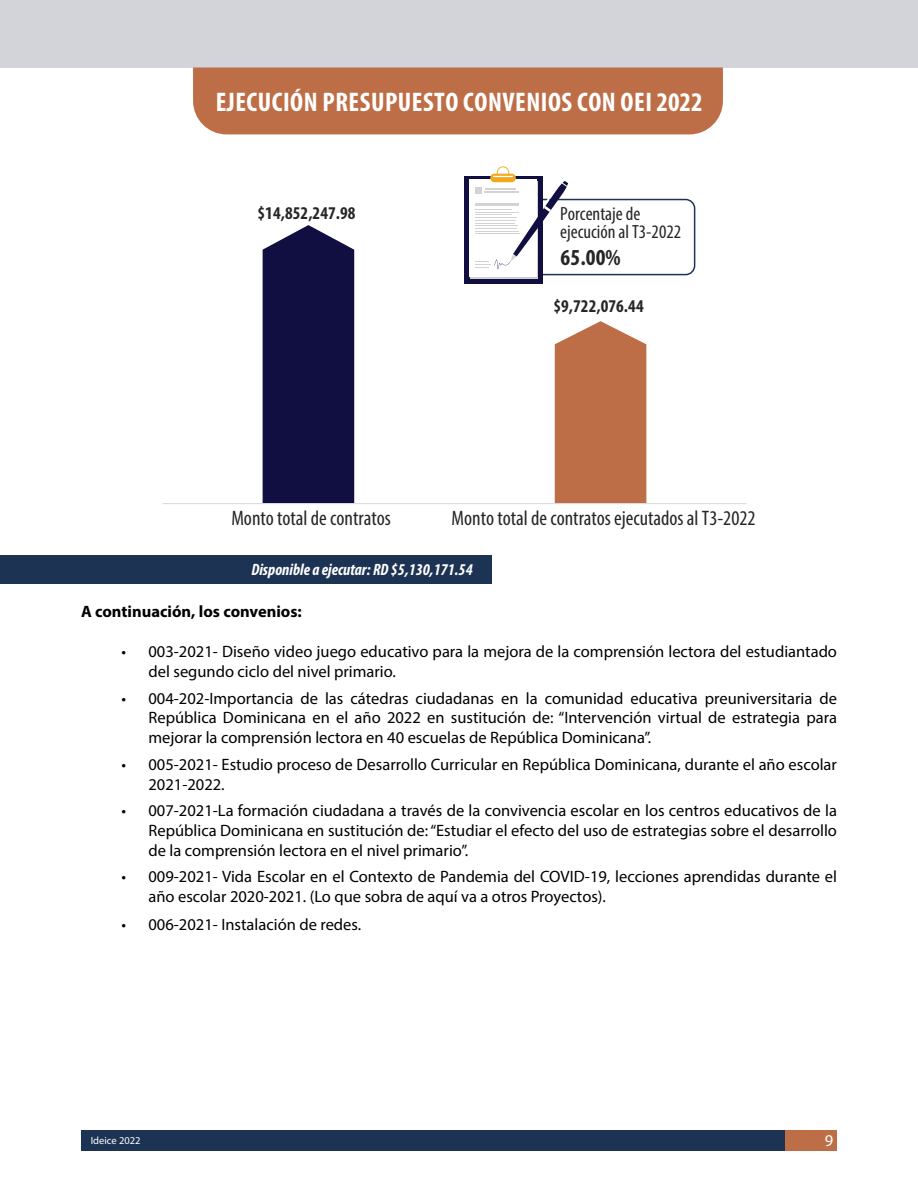
<style>
.page{position:relative;width:918px;height:1188px;background:#fff}
.page>*{position:absolute;margin:0;border:0;box-sizing:border-box;transform-origin:0 0}
.t1{font:700 condensed 27px "Myriad Pro";letter-spacing:.02em;color:#fff}
.t2{font:700 condensed 22.95px "Myriad Pro";color:#252627}
.t3{font:condensed 21px "Myriad Pro";color:#252627}
.t4{font:condensed 19.2px/18.6px "Myriad Pro";color:#252627}
.t5{font:700 condensed 18px "Myriad Pro";letter-spacing:.005em;color:#252627}
.t6{font:16.5px/19.8px "Myriad Pro";color:#000}
.t7{font:italic 700 condensed 16.5px "Myriad Pro";color:#fff}
.t8{font:700 16.5px "Myriad Pro";color:#000}
.t9{font:16.5px "Myriad Pro";color:#fff}
.t10{font:10.5px "Myriad Pro";color:#fff}
</style>
<div class="page">
<div style="left:81px;top:1131px;width:731px;height:20px;background:#1d3354"></div>
<div style="left:786px;top:1131px;width:51px;height:20px;background:#be6e46"></div>
<div style="left:0;top:0;width:918px;height:68px;background:#d3d4d9"></div>
<div style="left:193px;top:68px;width:530px;height:66px;background:#be6e46"></div>
<div style="left:0;top:555px;width:491px;height:29px;background:#1d3354"></div>
<div style="left:555px;top:321px;width:91px;height:182px;background:#be6e46"></div>
<div style="left:263px;top:225px;width:91px;height:278px;background:#110f41"></div>
<hr style="left:162px;top:503px;width:585px;height:1px;background:#dcddde">
<div style="left:491px;top:199px;width:204px;height:76px;border:2px solid #1c3354;border-radius:9px"></div>
<div style="left:464px;top:176px;width:79px;height:108px;background:#110f41"></div>
<div style="left:470px;top:182px;width:68px;height:97px;background:#d3d3d3"></div>
<svg style="left:470px;top:166px;width:98px;height:111px"></svg>
<h1 class="t1" style="left:216px;top:85px;width:488px">EJECUCIÓN PRESUPUESTO CONVENIOS CON OEI 2022</h1>
<p class="t5" style="left:258px;top:202px;width:100px">$14,852,247.98</p>
<p class="t4" style="left:560px;top:204px;width:122px">Porcentaje de ejecución al T3-2022</p>
<h2 class="t2" style="left:561px;top:243px;width:62px">65.00%</h2>
<p class="t5" style="left:553px;top:295px;width:92px">$9,722,076.44</p>
<p class="t3" style="left:231px;top:505px;width:161px">Monto total de contratos</p>
<p class="t3" style="left:452px;top:505px;width:306px">Monto total de contratos ejecutados al T3-2022</p>
<p class="t7" style="left:251px;top:559px;width:223px">Disponible a ejecutar: RD $5,130,171.54</p>
<p class="t8" style="left:81px;top:601px;width:222px">A continuación, los convenios:</p>
<p class="t6" style="left:149px;top:642px;width:690px;text-indent:-27px">• 003-2021- Diseño video juego educativo para la mejora de la comprensión lectora del estudiantado del segundo ciclo del nivel primario.</p>
<p class="t6" style="left:149px;top:688px;width:690px;text-align:justify;text-indent:-27px">• 004-202-Importancia de las cátedras ciudadanas en la comunidad educativa preuniversitaria de República Dominicana en el año 2022 en sustitución de: “Intervención virtual de estrategia para mejorar la comprensión lectora en 40 escuelas de República Dominicana”.</p>
<p class="t6" style="left:149px;top:754px;width:690px;text-indent:-27px">• 005-2021- Estudio proceso de Desarrollo Curricular en República Dominicana, durante el año escolar<br>2021-2022.</p>
<p class="t6" style="left:149px;top:800px;width:690px;text-align:justify;text-indent:-27px">• 007-2021-La formación ciudadana a través de la convivencia escolar en los centros educativos de la República Dominicana en sustitución de: “Estudiar el efecto del uso de estrategias sobre el desarrollo de la comprensión lectora en el nivel primario”.</p>
<p class="t6" style="left:149px;top:867px;width:690px;text-indent:-27px">• 009-2021- Vida Escolar en el Contexto de Pandemia del COVID-19, lecciones aprendidas durante el año escolar 2020-2021. (Lo que sobra de aquí va a otros Proyectos).</p>
<p class="t6" style="left:122px;top:915px;width:241px">• 006-2021- Instalación de redes.</p>
<p class="t10" style="left:91px;top:1134px;width:51px">Ideice 2022</p>
<p class="t9" style="left:825px;top:1130px;width:10px">9</p>
</div>
